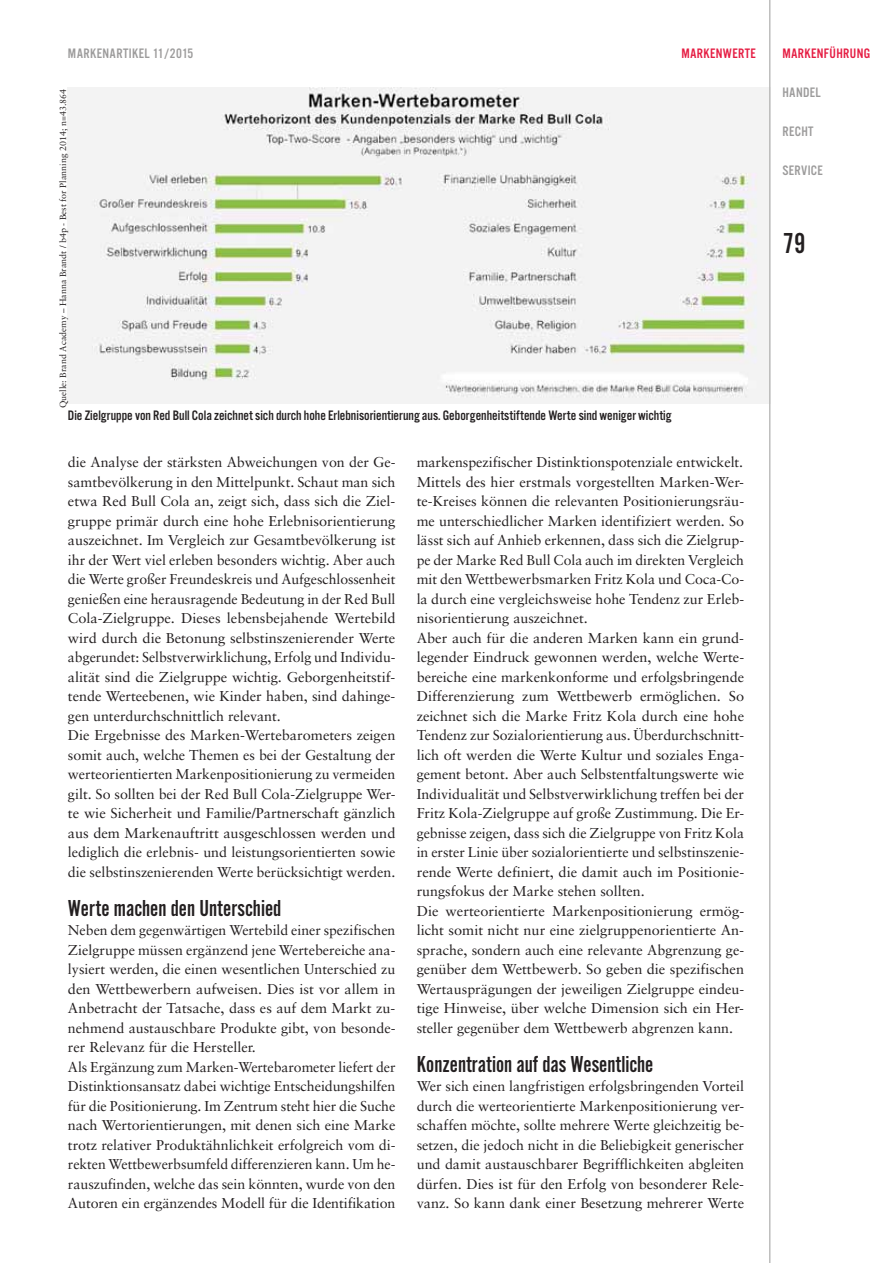
<style>
.page{position:relative;width:893px;height:1263px;background:#fff}
.page>*{position:absolute;margin:0;border:0;box-sizing:border-box;transform-origin:0 0}
.t1{font:30px "Alternate Got No 2 D";color:#231f20}
.t2{font:24px "Alternate Got No 2 D";color:#231f20}
.t3{font:14.25px/19.5px "Sabon";color:#231f20}
.t4{font:14.25px "Alternate Got No 3 D";color:#231f20}
.t5{font:14.25px "Alternate Got No 3 D";letter-spacing:.025em;color:#9c9b9b}
.t6{font:14.25px "Alternate Got No 3 D";letter-spacing:.025em;color:#e51c42}
.t7{font:9px "Sabon";color:#231f20}
</style>
<div class="page">
<img style="left:68px;top:87px;width:701px;height:317px">
<hr style="left:769px;top:0;width:1px;height:1263px;background:#bdbdbc">
<p class="t5" style="left:68px;top:48px;width:127px">MARKENARTIKEL 11/2015</p>
<p class="t6" style="left:681px;top:48px;width:76px">MARKENWERTE</p>
<p class="t7" style="left:59px;top:408px;width:321px;rotate:-90deg">Quelle: Brand Academy – Hanna Brandt / b4p - Best for Planning 2014; n=43.864</p>
<p class="t4" style="left:68px;top:411px;width:605px">Die Zielgruppe von Red Bull Cola zeichnet sich durch hohe Erlebnisorientierung aus. Geborgenheitstiftende Werte sind weniger wichtig</p>
<p class="t3" style="left:68px;top:454px;width:329px">die Analyse der stärksten Abweichungen von der Ge&shy;samtbevölkerung in den Mittelpunkt. Schaut man sich etwa Red Bull Cola an, zeigt sich, dass sich die Ziel&shy;gruppe primär durch eine hohe Erlebnisorientierung auszeichnet. Im Vergleich zur Gesamtbevölkerung ist ihr der Wert viel erleben besonders wichtig. Aber auch die Werte großer Freundeskreis und Aufgeschlossenheit genießen eine herausragende Bedeutung in der Red Bull Cola-Zielgruppe. Dieses lebensbejahende Wertebild wird durch die Betonung selbstinszenierender Werte abgerundet: Selbstverwirklichung, Erfolg und Individu&shy;alität sind die Zielgruppe wichtig. Geborgenheitstif&shy;tende Werteebenen, wie Kinder haben, sind dahinge&shy;gen unterdurchschnittlich relevant.<br>Die Ergebnisse des Marken-Wertebarometers zeigen somit auch, welche Themen es bei der Gestaltung der werteorientierten Markenpositionierung zu vermeiden gilt. So sollten bei der Red Bull Cola-Zielgruppe Wer&shy;te wie Sicherheit und Familie/Partnerschaft gänzlich aus dem Markenauftritt ausgeschlossen werden und lediglich die erlebnis- und leistungsorientierten sowie die selbstinszenierenden Werte berücksichtigt werden.</p>
<h2 class="t2" style="left:68px;top:900px;width:215px">Werte machen den Unterschied</h2>
<p class="t3" style="left:68px;top:922px;width:329px">Neben dem gegenwärtigen Wertebild einer spezifischen Zielgruppe müssen ergänzend jene Wertebereiche ana&shy;lysiert werden, die einen wesentlichen Unterschied zu den Wettbewerbern aufweisen. Dies ist vor allem in Anbetracht der Tatsache, dass es auf dem Markt zu&shy;nehmend austauschbare Produkte gibt, von besonde&shy;rer Relevanz für die Hersteller.<br>Als Ergänzung zum Marken-Wertebarometer liefert der Distinktionsansatz dabei wichtige Entscheidungshilfen für die Positionierung. Im Zentrum steht hier die Suche nach Wertorientierungen, mit denen sich eine Marke trotz relativer Produktähnlichkeit erfolgreich vom di&shy;rekten Wettbewerbsumfeld differenzieren kann. Um he&shy;rauszufinden, welche das sein könnten, wurde von den Autoren ein ergänzendes Modell für die Identifikation</p>
<p class="t3" style="left:417px;top:454px;width:329px">markenspezifischer Distinktionspotenziale entwickelt.<br>Mittels des hier erstmals vorgestellten Marken-Wer&shy;te-Kreises können die relevanten Positionierungsräu&shy;me unterschiedlicher Marken identifiziert werden. So lässt sich auf Anhieb erkennen, dass sich die Zielgrup&shy;pe der Marke Red Bull Cola auch im direkten Vergleich mit den Wettbewerbsmarken Fritz Kola und Coca-Co&shy;la durch eine vergleichsweise hohe Tendenz zur Erleb&shy;nisorientierung auszeichnet.<br>Aber auch für die anderen Marken kann ein grund&shy;legender Eindruck gewonnen werden, welche Werte&shy;bereiche eine markenkonforme und erfolgsbringende Differenzierung zum Wettbewerb ermöglichen. So zeichnet sich die Marke Fritz Kola durch eine hohe Tendenz zur Sozialorientierung aus. Überdurchschnitt&shy;lich oft werden die Werte Kultur und soziales Enga&shy;gement betont. Aber auch Selbstentfaltungswerte wie Individualität und Selbstverwirklichung treffen bei der Fritz Kola-Zielgruppe auf große Zustimmung. Die Er&shy;gebnisse zeigen, dass sich die Zielgruppe von Fritz Kola in erster Linie über sozialorientierte und selbstinszenie&shy;rende Werte definiert, die damit auch im Positionie&shy;rungsfokus der Marke stehen sollten.<br>Die werteorientierte Markenpositionierung ermög&shy;licht somit nicht nur eine zielgruppenorientierte An&shy;sprache, sondern auch eine relevante Abgrenzung ge&shy;genüber dem Wettbewerb. So geben die spezifischen Wertausprägungen der jeweiligen Zielgruppe eindeu&shy;tige Hinweise, über welche Dimension sich ein Her&shy;steller gegenüber dem Wettbewerb abgrenzen kann.</p>
<h2 class="t2" style="left:417px;top:1056px;width:238px">Konzentration auf das Wesentliche</h2>
<p class="t3" style="left:417px;top:1078px;width:329px;text-align:justify">Wer sich einen langfristigen erfolgsbringenden Vorteil durch die werteorientierte Markenpositionierung ver&shy;schaffen möchte, sollte mehrere Werte gleichzeitig be&shy;setzen, die jedoch nicht in die Beliebigkeit generischer und damit austauschbarer Begrifflichkeiten abgleiten dürfen. Dies ist für den Erfolg von besonderer Rele&shy;vanz. So kann dank einer Besetzung mehrerer Werte</p>
<p class="t6" style="left:782px;top:48px;width:89px">MARKENFÜHRUNG</p>
<p class="t5" style="left:782px;top:87px;width:40px">HANDEL</p>
<p class="t5" style="left:782px;top:126px;width:33px">RECHT</p>
<p class="t5" style="left:782px;top:165px;width:42px">SERVICE</p>
<h1 class="t1" style="left:783px;top:233px;width:24px">79</h1>
</div>
